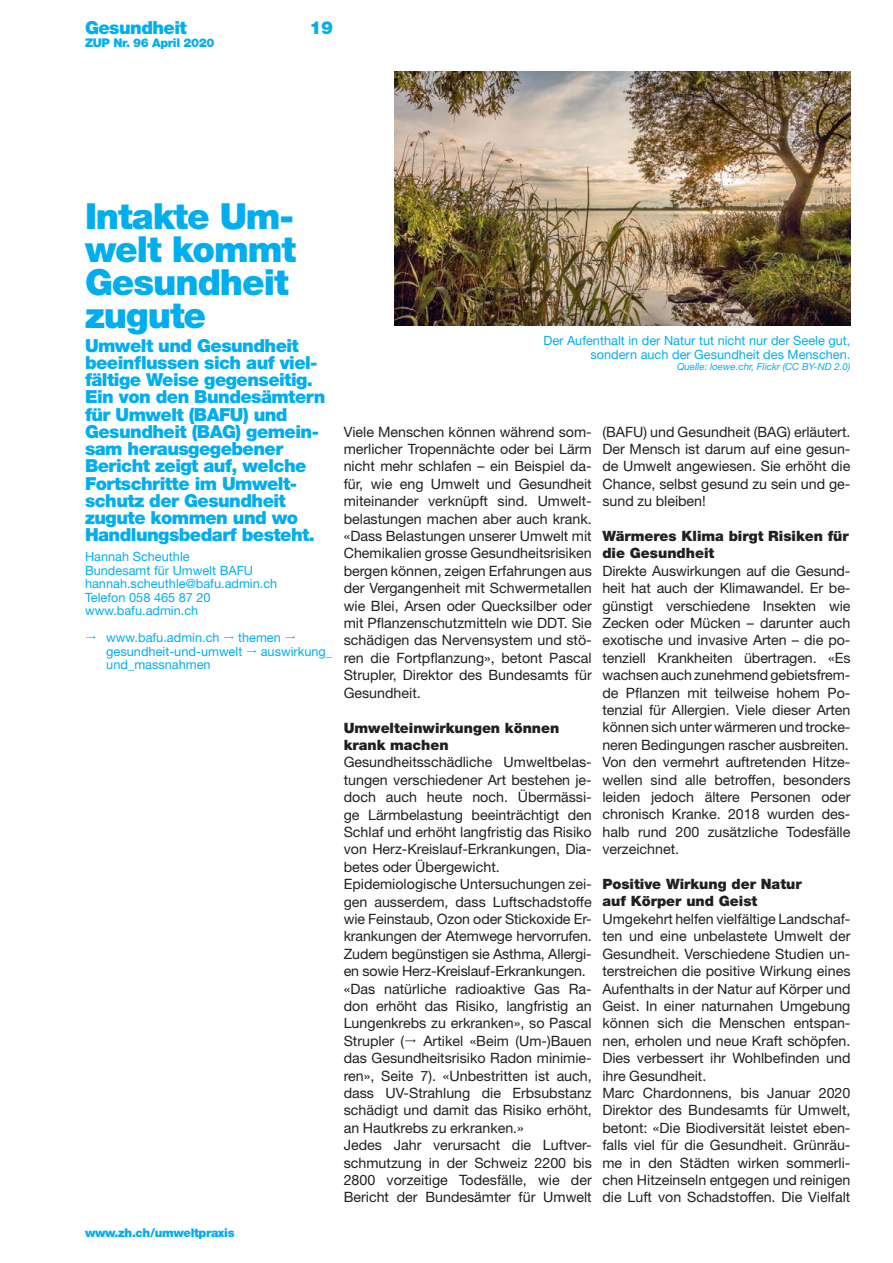
<style>
.page{position:relative;width:893px;height:1263px;background:#fff}
.page>*{position:absolute;margin:0;border:0;box-sizing:border-box;transform-origin:0 0}
.t1{font:900 36px/33px "Helvetica Neue LT Std";letter-spacing:-.03em;color:#00aeef}
.t2{font:900 18px/17.2px "Helvetica Neue LT Std";letter-spacing:-.03em;color:#00aeef}
.t3{font:14.25px/17.4px "Helvetica Neue LT Std";color:#231f20;text-align:justify}
.t4{font:900 14.25px/17.4px "Helvetica Neue LT Std";color:#231f20}
.t5{font:12.75px/13.5px "Helvetica Neue LT Std";color:#00aeef}
.t6{font:900 12px "Helvetica Neue LT Std";letter-spacing:-.03em;color:#00aeef}
.t7{font:italic 9.75px "Helvetica Neue LT Std";color:#00aeef}
</style>
<div class="page">
<img style="left:394px;top:71px;width:456px;height:255px">
<p class="t2" style="left:85px;top:21px;width:103px">Gesundheit</p>
<p class="t2" style="left:310px;top:21px;width:25px">19</p>
<p class="t6" style="left:85px;top:38px;width:131px">ZUP Nr. 96 April 2020</p>
<h1 class="t1" style="left:85px;top:204px;width:212px">Intakte Um&shy;welt kommt<br>Gesundheit zugute</h1>
<p class="t2" style="left:85px;top:339px;width:242px">Umwelt und Gesundheit beeinflussen sich auf viel&shy;fältige Weise gegenseitig.<br>Ein von den Bundesämtern für Umwelt (BAFU) und<br>Gesundheit (BAG) gemein&shy;sam herausgegebener<br>Bericht zeigt auf, welche<br>Fortschritte im Umwelt&shy;schutz der Gesundheit zugute kommen und wo<br>Handlungs bedarf besteht.</p>
<p class="t5" style="left:85px;top:552px;width:194px">Hannah Scheuthle<br>Bundesamt für Umwelt BAFU hannah.scheuthle@bafu.admin.ch<br>Telefon 058 465 87 20 www.bafu.admin.ch</p>
<p class="t5" style="left:106px;top:633px;width:115px">www.bafu.admin.ch</p>
<p class="t5" style="left:106px;top:633px;width:176px;text-indent:132px">themen gesundheit-und-umwelt</p>
<p class="t5" style="left:261px;top:646px;width:73px">auswirkung_</p>
<p class="t5" style="left:106px;top:660px;width:106px">und_massnahmen</p>
<p class="t6" style="left:85px;top:1229px;width:151px">www.zh.ch/umweltpraxis</p>
<p class="t5" style="left:543px;top:336px;width:309px;text-align:right">Der Aufenthalt in der Natur tut nicht nur der Seele gut, sondern auch der Gesundheit des Menschen.</p>
<p class="t7" style="left:677px;top:361px;width:175px">Quelle: loewe.chr, Flickr (CC BY-ND 2.0)</p>
<p class="t3" style="left:344px;top:425px;width:250px">Viele Menschen können während som&shy;merlicher Tropennächte oder bei Lärm nicht mehr schlafen – ein Beispiel da&shy;für, wie eng Umwelt und Gesundheit miteinander verknüpft sind. Umwelt&shy;belastungen machen aber auch krank. «Dass Belastungen unserer Umwelt mit Chemikalien grosse Gesundheitsrisiken bergen können, zeigen Erfahrungen aus der Vergangenheit mit Schwermetallen wie Blei, Arsen oder Quecksilber oder mit Pflanzenschutzmitteln wie DDT. Sie schädigen das Nervensystem und stö&shy;ren die Fortpflanzung», betont Pascal Strupler, Direktor des Bundesamts für Gesundheit.</p>
<p class="t4" style="left:344px;top:720px;width:217px">Umwelteinwirkungen können krank machen</p>
<p class="t3" style="left:344px;top:755px;width:250px;text-align:left">Gesundheitsschädliche Umweltbelas&shy;tun gen verschiedener Art bestehen je&shy;doch auch heute noch. Übermässi&shy;ge Lärmbelastung beeinträchtigt den Schlaf und erhöht langfristig das Risiko von Herz-Kreislauf-Erkrankungen, Dia&shy;betes oder Übergewicht.<br>Epidemiologische Untersuchungen zei&shy;gen ausserdem, dass Luftschadstoffe wie Feinstaub, Ozon oder Stickoxide Er&shy;krankungen der Atemwege hervorrufen.<br>Zudem begünstigen sie Asthma, Allergi&shy;en sowie Herz-Kreislauf-Erkrankungen. «Das natürliche radioaktive Gas Ra&shy;don erhöht das Risiko, langfristig an Lungenkrebs zu erkranken», so Pascal Strupler (</p>
<p class="t3" style="left:344px;top:1034px;width:250px;text-align:left;text-indent:80px">Artikel «Beim (Um-)Bauen das Gesundheitsrisiko Radon minimie&shy;ren», Seite 7). «Unbestritten ist auch, dass UV-Strahlung die Erbsubstanz schädigt und damit das Risiko erhöht, an Hautkrebs zu erkranken.»<br>Jedes Jahr verursacht die Luftver&shy;schmutzung in der Schweiz 2200 bis 2800 vorzeitige Todesfälle, wie der Bericht der Bundesämter für Umwelt</p>
<p class="t3" style="left:602px;top:425px;width:250px">(BAFU) und Gesundheit (BAG) erläutert.<br>Der Mensch ist darum auf eine gesun&shy;de Umwelt angewiesen. Sie erhöht die Chance, selbst gesund zu sein und ge&shy;sund zu bleiben!</p>
<p class="t4" style="left:602px;top:529px;width:248px">Wärmeres Klima birgt Risiken für die Gesundheit</p>
<p class="t3" style="left:602px;top:564px;width:250px">Direkte Auswirkungen auf die Gesund&shy;heit hat auch der Klimawandel. Er be&shy;günstigt verschiedene Insekten wie Zecken oder Mücken – darunter auch exotische und invasive Arten – die po&shy;tenziell Krankheiten übertragen. «Es wachsen auch zunehmend gebietsfrem&shy;de Pflanzen mit teilweise hohem Po&shy;tenzial für Allergien. Viele dieser Arten können sich unter wärmeren und trocke&shy;neren Bedingungen rascher ausbreiten.<br>Von den vermehrt auftretenden Hitze&shy;wellen sind alle betroffen, besonders leiden jedoch ältere Personen oder chronisch Kranke. 2018 wurden des&shy;halb rund 200 zusätzliche Todesfälle verzeichnet.</p>
<p class="t4" style="left:602px;top:877px;width:201px">Positive Wirkung der Natur auf Körper und Geist</p>
<p class="t3" style="left:602px;top:912px;width:250px;text-align:left">Umgekehrt helfen vielfältige Landschaf&shy;ten und eine unbelastete Umwelt der Gesundheit. Verschiedene Studien un&shy;terstreichen die positive Wirkung eines Aufenthalts in der Natur auf Körper und Geist. In einer naturnahen Umgebung können sich die Menschen entspan&shy;nen, erholen und neue Kraft schöpfen.<br>Dies verbessert ihr Wohlbefinden und ihre Gesundheit.<br>Marc Chardonnens, bis Januar 2020<br>Direktor des Bundesamts für Umwelt, betont: «Die Biodiversität leistet eben&shy;falls viel für die Gesundheit. Grünräu&shy;me in den Städten wirken sommerli&shy;chen Hitzeinseln entgegen und reinigen die Luft von Schadstoffen. Die Vielfalt</p>
</div>
